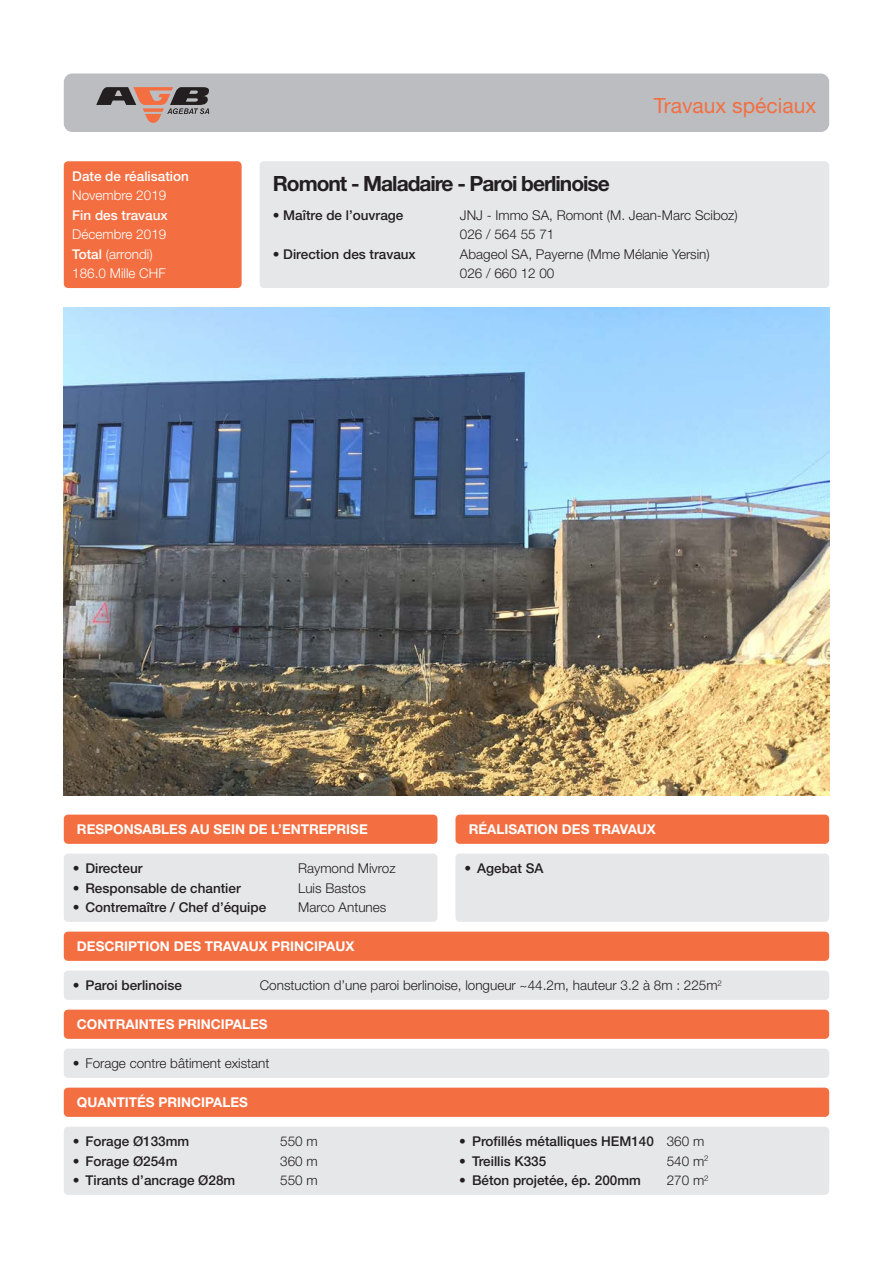
<style>
.page{position:relative;width:893px;height:1263px;background:#fff}
.page>*{position:absolute;margin:0;border:0;box-sizing:border-box;transform-origin:0 0}
.t1{font:700 21px "Helvetica Neue LT Std";letter-spacing:-.05em;color:#231f20}
.CONTENU{font:21px "Helvetica Neue LT Std";color:#f36f42}
.CONTENU-2{font:300 13.5px "Helvetica Neue LT Std";color:#231f20}
.CONTENU-3{font:500 13.5px "Helvetica Neue LT Std";color:#231f20}
.sous_titre{font:700 13.5px "Helvetica Neue LT Std";color:#fff}
.CONTENU-4{font:500 13.5px/19.5px "Helvetica Neue LT Std";color:#fff}
.CONTENU-5{font:300 13.5px/19.5px "Helvetica Neue LT Std";color:#fff}
.s1{font-weight:300}
.s2{font-weight:500}
</style>
<div class="page">
<div style="left:64px;top:74px;width:765px;height:58px;background:#bcbdc0;border-radius:9px"></div>
<div style="left:64px;top:1088px;width:765px;height:29px;background:#f36f42;border-radius:4px"></div>
<div style="left:64px;top:1010px;width:765px;height:29px;background:#f36f42;border-radius:4px"></div>
<div style="left:64px;top:932px;width:765px;height:29px;background:#f36f42;border-radius:4px"></div>
<div style="left:64px;top:815px;width:373px;height:29px;background:#f36f42;border-radius:4px"></div>
<div style="left:455px;top:815px;width:374px;height:29px;background:#f36f42;border-radius:4px"></div>
<div style="left:64px;top:161px;width:178px;height:127px;background:#f36f42;border-radius:4px"></div>
<svg style="left:96px;top:87px;width:113px;height:36px"></svg>
<div style="left:260px;top:161px;width:569px;height:127px;background:#e6e7e9;border-radius:4px"></div>
<div style="left:64px;top:1127px;width:765px;height:68px;background:#e6e7e9;border-radius:4px"></div>
<div style="left:64px;top:971px;width:765px;height:29px;background:#e6e7e9;border-radius:4px"></div>
<div style="left:64px;top:1049px;width:765px;height:29px;background:#e6e7e9;border-radius:4px"></div>
<div style="left:64px;top:854px;width:373px;height:68px;background:#e6e7e9;border-radius:4px"></div>
<div style="left:455px;top:854px;width:374px;height:68px;background:#e6e7e9;border-radius:4px"></div>
<img style="left:64px;top:308px;width:765px;height:487px">
<p class="CONTENU-4" style="left:72px;top:166px;width:118px">Date de réalisation<br><span class="s1">Novembre 2019</span></p>
<p class="CONTENU-4" style="left:72px;top:205px;width:97px">Fin des travaux<br><span class="s1">Décembre 2019</span></p>
<p class="CONTENU-5" style="left:72px;top:244px;width:95px"><span class="s2">Total</span> (arrondi)<br>186.0 Mille CHF</p>
<p class="CONTENU" style="left:654px;top:93px;width:164px">Travaux spéciaux</p>
<p class="t1" style="left:273px;top:170px;width:338px">Romont - Maladaire - Paroi berlinoise</p>
<p class="CONTENU-3" style="left:273px;top:207px;width:132px">• Maître de l’ouvrage</p>
<p class="CONTENU-2" style="left:460px;top:207px;width:279px">JNJ - Immo SA, Romont (M. Jean-Marc Sciboz)</p>
<p class="CONTENU-2" style="left:460px;top:226px;width:96px">026 / 564 55 71</p>
<p class="CONTENU-3" style="left:273px;top:246px;width:145px">• Direction des travaux</p>
<p class="CONTENU-2" style="left:460px;top:246px;width:251px">Abageol SA, Payerne (Mme Mélanie Yersin)</p>
<p class="CONTENU-2" style="left:460px;top:265px;width:96px">026 / 660 12 00</p>
<p class="sous_titre" style="left:77px;top:821px;width:292px">RESPONSABLES AU SEIN DE L’ENTREPRISE</p>
<p class="sous_titre" style="left:469px;top:821px;width:189px">RÉALISATION DES TRAVAUX</p>
<p class="CONTENU-3" style="left:73px;top:860px;width:71px">• Directeur</p>
<p class="CONTENU-2" style="left:298px;top:860px;width:99px">Raymond Mivroz</p>
<p class="CONTENU-3" style="left:73px;top:880px;width:170px">• Responsable de chantier</p>
<p class="CONTENU-2" style="left:298px;top:879px;width:69px">Luis Bastos</p>
<p class="CONTENU-3" style="left:73px;top:899px;width:195px">• Contremaître / Chef d’équipe</p>
<p class="CONTENU-2" style="left:298px;top:899px;width:90px">Marco Antunes</p>
<p class="sous_titre" style="left:77px;top:938px;width:279px">DESCRIPTION DES TRAVAUX PRINCIPAUX</p>
<p class="CONTENU-3" style="left:464px;top:860px;width:81px">• Agebat SA</p>
<p class="CONTENU-3" style="left:73px;top:977px;width:111px">• Paroi berlinoise</p>
<p class="CONTENU-2" style="left:260px;top:977px;width:464px">Constuction d’une paroi berlinoise, longueur ~44.2m, hauteur 3.2 à 8m : 225m<sup>2</sup></p>
<p class="sous_titre" style="left:77px;top:1016px;width:192px">CONTRAINTES PRINCIPALES</p>
<p class="CONTENU-2" style="left:73px;top:1055px;width:198px"><span class="s2">•</span> Forage contre bâtiment existant</p>
<p class="sous_titre" style="left:77px;top:1094px;width:172px">QUANTITÉS PRINCIPALES</p>
<p class="CONTENU-3" style="left:73px;top:1133px;width:118px">• Forage Ø133mm</p>
<p class="CONTENU-2" style="left:280px;top:1133px;width:39px">550 m</p>
<p class="CONTENU-3" style="left:73px;top:1153px;width:106px">• Forage Ø254m</p>
<p class="CONTENU-2" style="left:280px;top:1152px;width:39px">360 m</p>
<p class="CONTENU-3" style="left:73px;top:1172px;width:164px">• Tirants d’ancrage Ø28m</p>
<p class="CONTENU-2" style="left:280px;top:1172px;width:39px">550 m</p>
<p class="CONTENU-3" style="left:459px;top:1133px;width:247px">• Profillés métalliques HEM140 <span class="s1">360 m</span></p>
<p class="CONTENU-3" style="left:459px;top:1153px;width:89px">• Treillis K335</p>
<p class="CONTENU-2" style="left:667px;top:1152px;width:43px">540 m<sup>2</sup></p>
<p class="CONTENU-3" style="left:459px;top:1172px;width:183px">• Béton projetée, ép. 200mm</p>
<p class="CONTENU-2" style="left:667px;top:1172px;width:43px">270 m<sup>2</sup></p>
</div>
